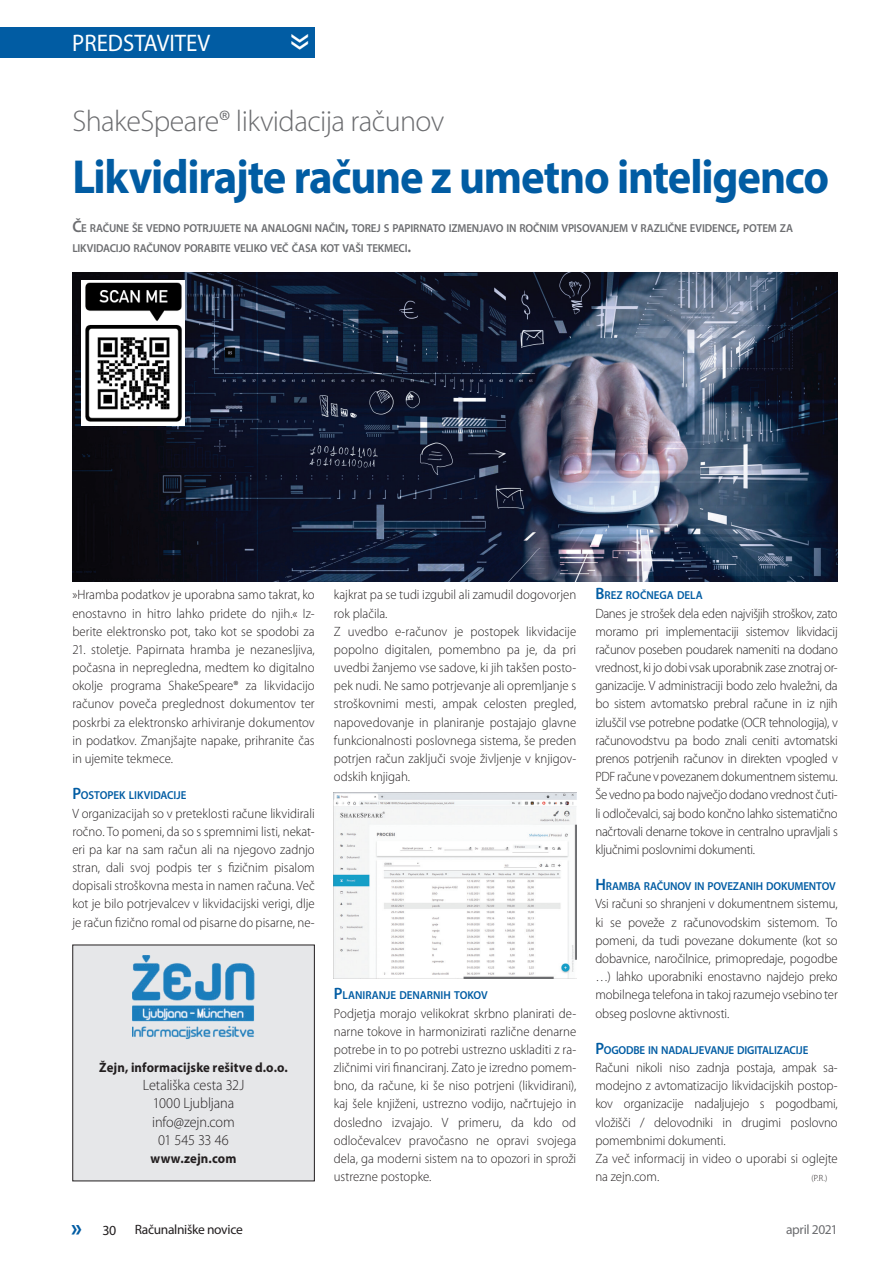
<style>
.page{position:relative;width:893px;height:1263px;background:#fff}
.page>*{position:absolute;margin:0;border:0;box-sizing:border-box;transform-origin:0 0}
.Predstavitev_Naslov{font:700 48px "Myriad Pro";letter-spacing:-.03em;color:#015ca3;scale:.93 1}
.t1{font:45px "Myriad Pro";color:#fff;scale:.95 1}
.Nadnaslov{font:300 30px "Myriad Pro";letter-spacing:-.02em;color:#6c6d70}
.t2{font:24px "Myriad Pro";color:#fff;scale:.95 1}
.Novice_Vsebina{font:300 15px "Myriad Pro";letter-spacing:-.005em;color:#231f20;scale:.95 1}
.t3{font:13.95px "Myriad Pro";color:#231f20}
.Novice_Vsebina-2{font:300 13.5px/18.1px "Myriad Pro";letter-spacing:-.005em;color:#231f20;text-align:justify;scale:.95 1}
.Predstavitev_Vsebina{font:700 13.5px "Myriad Pro";letter-spacing:.01em;color:#231f20;scale:.95 1}
.t4{font:13.5px "Myriad Pro";letter-spacing:-.025em;color:#231f20}
.t5{font:13.5px "Myriad Pro";letter-spacing:-.025em;color:#6c6d70}
.Podnaslov{font:600 11.55px/19.8px "Myriad Pro";letter-spacing:-.015em;color:#6c6d70;scale:.95 1}
.Predstavitev_Mednasl{font:600 11.55px "Myriad Pro";letter-spacing:-.01em;color:#015ca3;scale:.95 1}
.Novice_Vsebina-3{font:300 9px "Myriad Pro";color:#231f20;scale:.95 1}
.s1{font-size:16.5px}
.s2{font-weight:700;font-size:24.75px;color:#015ca3}
</style>
<div class="page">
<div style="left:73px;top:945px;width:241px;height:236px;background:#e6e7e9"></div>
<img style="left:133px;top:956px;width:121px;height:83px">
<img style="left:72px;top:273px;width:766px;height:308px">
<img style="left:334px;top:793px;width:242px;height:185px">
<img style="left:81px;top:280px;width:104px;height:145px">
<div style="left:0;top:27px;width:315px;height:31px;background:#015ca3"></div>
<h3 class="t2" style="left:72px;top:29px;width:147px">PREDSTAVITEV</h3>
<h2 class="t1" style="left:331px;top:33px;width:20px;rotate:90deg">»</h2>
<p class="Nadnaslov" style="left:72px;top:103px;width:373px">ShakeSpeare® likvidacija računov</p>
<p class="Predstavitev_Naslov" style="left:72px;top:145px;width:815px">Likvidirajte račune z umetno inteligenco</p>
<p class="Podnaslov" style="left:72px;top:218px;width:760px"><span class="s1">Č</span>E RAČUNE ŠE VEDNO POTRJUJETE NA ANALOGNI NAČIN<span class="s1">,</span> TOREJ S PAPIRNATO IZMENJAVO IN ROČNIM VPISOVANJEM V RAZLIČNE EVIDENCE<span class="s1">,</span> POTEM ZA<br>LIKVIDACIJO RAČUNOV PORABITE VELIKO VEČ ČASA KOT VAŠI TEKMECI<span class="s1">.</span></p>
<p class="Novice_Vsebina-2" style="left:72px;top:586px;width:257px">»Hramba podatkov je uporabna samo takrat, ko enostavno in hitro lahko pridete do njih.« Iz&shy;berite elektronsko pot, tako kot se spodobi za</p>
<p class="Novice_Vsebina-2" style="left:72px;top:640px;width:257px">21. stoletje. Papirnata hramba je nezanesljiva, počasna in nepregledna, medtem ko digitalno okolje programa ShakeSpeare® za likvidacijo računov poveča preglednost dokumentov ter poskrbi za elektronsko arhiviranje dokumentov in podatkov. Zmanjšajte napake, prihranite čas in ujemite tekmece.</p>
<p class="Predstavitev_Mednasl" style="left:72px;top:788px;width:122px"><span class="s1">P</span>OSTOPEK LIKVIDACIJE</p>
<p class="Novice_Vsebina-2" style="left:72px;top:804px;width:257px">V organizacijah so v preteklosti račune likvidirali ročno. To pomeni, da so s spremnimi listi, nekat&shy;eri pa kar na sam račun ali na njegovo zadnjo stran, dali svoj podpis ter s fizičnim pisalom dopisali stroškovna mesta in namen računa. Več kot je bilo potrjevalcev v likvidacijski verigi, dlje je račun fizično romal od pisarne do pisarne, ne-</p>
<p class="Novice_Vsebina-2" style="left:334px;top:586px;width:257px">kajkrat pa se tudi izgubil ali zamudil dogovorjen rok plačila.</p>
<p class="Novice_Vsebina-2" style="left:334px;top:622px;width:257px">Z uvedbo e-računov je postopek likvidacije popolno digitalen, pomembno pa je, da pri uvedbi žanjemo vse sadove, ki jih takšen posto&shy;pek nudi. Ne samo potrjevanje ali opremljanje s stroškovnimi mesti, ampak celosten pregled, napovedovanje in planiranje postajajo glavne funkcionalnosti poslovnega sistema, še preden potrjen račun zaključi svoje življenje v knjigov&shy;odskih knjigah.</p>
<p class="Predstavitev_Vsebina" style="left:99px;top:1059px;width:200px">Žejn, informacijske rešitve d.o.o.</p>
<p class="Novice_Vsebina" style="left:143px;top:1076px;width:108px">Letališka cesta 32J</p>
<p class="Novice_Vsebina" style="left:153px;top:1094px;width:87px">1000 Ljubljana</p>
<p class="Novice_Vsebina" style="left:152px;top:1112px;width:89px">info@zejn.com</p>
<p class="Novice_Vsebina" style="left:158px;top:1131px;width:76px">01 545 33 46</p>
<p class="Predstavitev_Vsebina" style="left:151px;top:1149px;width:92px">www.zejn.com</p>
<p class="Predstavitev_Mednasl" style="left:334px;top:988px;width:163px"><span class="s1">P</span>LANIRANJE DENARNIH TOKOV</p>
<p class="Novice_Vsebina-2" style="left:334px;top:1004px;width:257px">Podjetja morajo velikokrat skrbno planirati de&shy;narne tokove in harmonizirati različne denarne potrebe in to po potrebi ustrezno uskladiti z ra&shy;zličnimi viri financiranj. Zato je izredno pomem&shy;bno, da račune, ki še niso potrjeni (likvidirani), kaj šele knjiženi, ustrezno vodijo, načrtujejo in dosledno izvajajo. V primeru, da kdo od odločevalcev pravočasno ne opravi svojega dela, ga moderni sistem na to opozori in sproži ustrezne postopke.</p>
<p class="Predstavitev_Mednasl" style="left:595px;top:588px;width:114px"><span class="s1">B</span>REZ ROČNEGA DELA</p>
<p class="Novice_Vsebina-2" style="left:595px;top:604px;width:257px">Danes je strošek dela eden najvišjih stroškov, zato moramo pri implementaciji sistemov likvidacij računov poseben poudarek nameniti na dodano vrednost, ki jo dobi vsak uporabnik zase znotraj or&shy;ganizacije. V administraciji bodo zelo hvaležni, da bo sistem avtomatsko prebral račune in iz njih izluščil vse potrebne podatke (OCR tehnologija), v računovodstvu pa bodo znali ceniti avtomatski prenos potrjenih računov in direkten vpogled v PDF račune v povezanem dokumentnem sistemu.<br>Še vedno pa bodo največjo dodano vrednost čuti&shy;li odločevalci, saj bodo končno lahko sistematično načrtovali denarne tokove in centralno upravljali s ključnimi poslovnimi dokumenti.</p>
<p class="Predstavitev_Mednasl" style="left:595px;top:879px;width:254px"><span class="s1">H</span> RAMBA RAČUNOV IN POVEZANIH DOKUMENTOV</p>
<p class="Novice_Vsebina-2" style="left:595px;top:895px;width:257px">Vsi računi so shranjeni v dokumentnem sistemu, ki se poveže z računovodskim sistemom. To pomeni, da tudi povezane dokumente (kot so dobavnice, naročilnice, primopredaje, pogodbe …) lahko uporabniki enostavno najdejo preko mobilnega telefona in takoj razumejo vsebino ter obseg poslovne aktivnosti.</p>
<p class="Predstavitev_Mednasl" style="left:595px;top:1043px;width:226px"><span class="s1">P</span>OGODBE IN NADALJEVANJE DIGITALIZACIJE</p>
<p class="Novice_Vsebina-2" style="left:595px;top:1058px;width:257px">Računi nikoli niso zadnja postaja, ampak sa&shy;modejno z avtomatizacijo likvidacijskih postop&shy;kov organizacije nadaljujejo s pogodbami, vložišči / delovodniki in drugimi poslovno pomembnimi dokumenti.</p>
<p class="Novice_Vsebina-2" style="left:595px;top:1149px;width:257px">Za več informacij in video o uporabi si oglejte na zejn.com.</p>
<p class="Novice_Vsebina-3" style="left:811px;top:1173px;width:18px">(P.R.)</p>
<p class="t3" style="left:71px;top:1221px;width:47px"><span class="s2">»</span> 30</p>
<p class="t4" style="left:135px;top:1221px;width:109px">Računalniške novice</p>
<p class="t5" style="left:786px;top:1221px;width:53px">april 2021</p>
</div>
